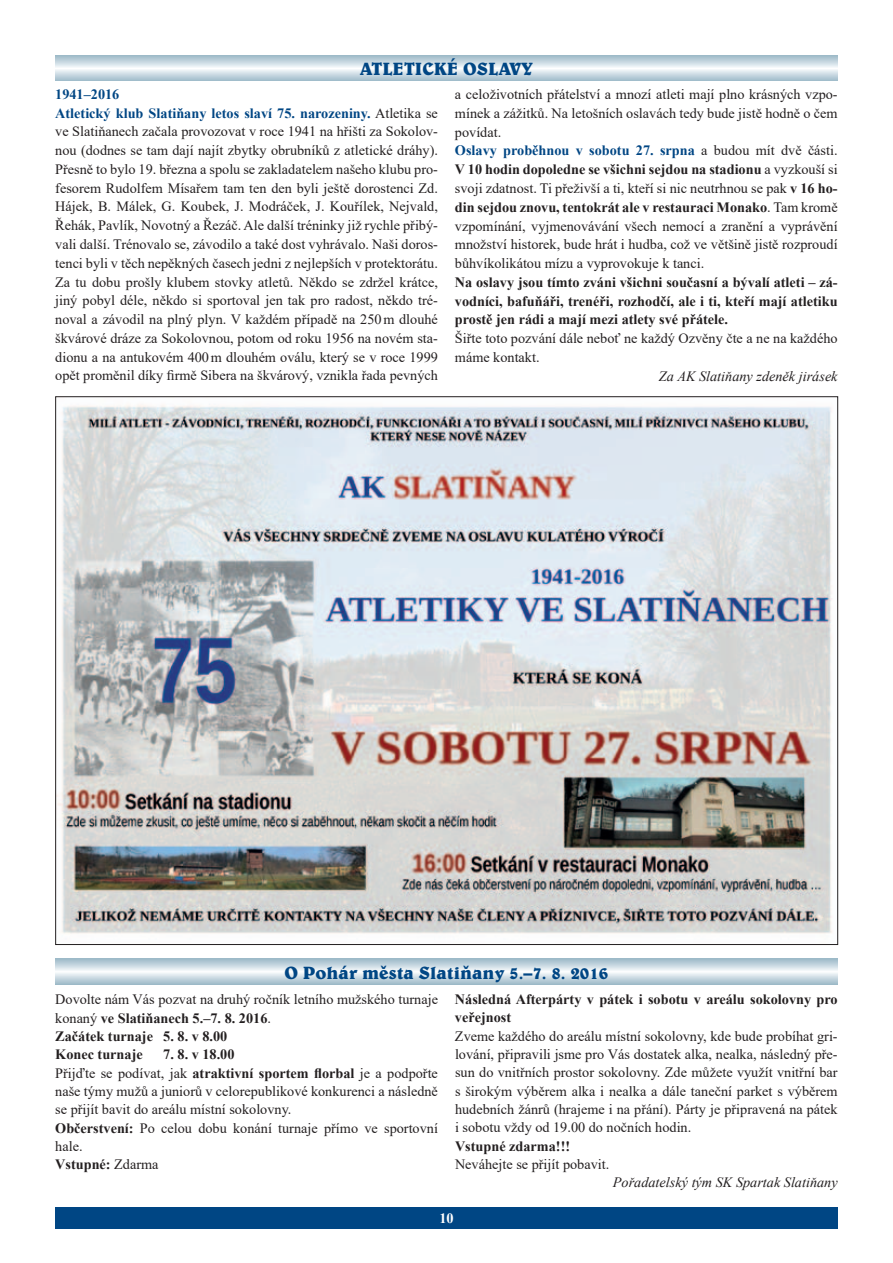
<style>
.page{position:relative;width:893px;height:1263px;background:#fff}
.page>*{position:absolute;margin:0;border:0;box-sizing:border-box;transform-origin:0 0}
.t1{font:700 18px "Belwe AT";color:#004684}
.t2{font:14.25px/18.8px "Times New Roman";color:#231f20}
.t3{font:700 14.25px/18.8px "Times New Roman";color:#231f20;text-align:justify}
.t4{font:italic 14.25px "Times New Roman";color:#231f20}
.t5{font:700 14.25px "Times New Roman";color:#fff}
.s1{font-weight:700;color:#004684}
.s2{font-weight:700}
</style>
<div class="page">
<div style="left:55px;top:1208px;width:783px;height:21px;background:#004684"></div>
<svg style="left:55px;top:55px;width:783px;height:26px;background:#c9d9e2"></svg>
<img style="left:57px;top:405px;width:775px;height:529px">
<svg style="left:55px;top:958px;width:783px;height:26px;background:#c9d9e1"></svg>
<p class="t1" style="left:360px;top:58px;width:174px">ATLETICKÉ OSLAVY</p>
<p class="t2" style="left:55px;top:84px;width:384px"><span class="s1">1941–2016<br>Atletický klub Slatiňany letos slaví 75. narozeniny.</span> Atletika se ve Slatiňanech začala provozovat v roce 1941 na hřišti za Sokolov&shy;nou (dodnes se tam dají najít zbytky obrubníků z atletické dráhy).<br>Přesně to bylo 19. března a spolu se zakladatelem našeho klubu pro&shy;fesorem Rudolfem Mísařem tam ten den byli ještě dorostenci Zd.<br>Hájek, B. Málek, G. Koubek, J. Modráček, J. Kouřílek, Nejvald, Řehák, Pavlík, Novotný a Řezáč. Ale další tréninky již rychle přibý&shy;vali další. Trénovalo se, závodilo a také dost vyhrávalo. Naši doros&shy;tenci byli v těch nepěkných časech jedni z nejlepších v protektorátu.<br>Za tu dobu prošly klubem stovky atletů. Někdo se zdržel krátce, jiný pobyl déle, někdo si sportoval jen tak pro radost, někdo tré&shy;noval a závodil na plný plyn. V každém případě na 250m dlouhé škvárové dráze za Sokolovnou, potom od roku 1956 na novém sta&shy;dionu a na antukovém 400m dlouhém oválu, který se v roce 1999 opět proměnil díky firmě Sibera na škvárový, vznikla řada pevných</p>
<p class="t2" style="left:455px;top:85px;width:384px">a celoživotních přátelství a mnozí atleti mají plno krásných vzpo&shy;mínek a zážitků. Na letošních oslavách tedy bude jistě hodně o čem povídat.<br><span class="s1">Oslavy proběhnou v sobotu 27. srpna</span> a budou mít dvě části.<br><span class="s2">V 10 hodin dopoledne se všichni sejdou na stadionu</span> a vyzkouší si svoji zdatnost. Ti přeživší a ti, kteří si nic neutrhnou se pak <span class="s2">v 16 ho&shy;din sejdou znovu, tentokrát ale v restauraci Monako</span>. Tam kromě vzpomínání, vyjmenovávání všech nemocí a zranění a vyprávění množství historek, bude hrát i hudba, což ve většině jistě rozproudí bůhvíkolikátou mízu a vyprovokuje k tanci.</p>
<p class="t3" style="left:455px;top:272px;width:384px">Na oslavy jsou tímto zváni všichni současní a bývalí atleti – zá&shy;vodníci, bafuňáři, trenéři, rozhodčí, ale i ti, kteří mají atletiku prostě jen rádi a mají mezi atlety své přátele.</p>
<p class="t2" style="left:455px;top:328px;width:384px">Šiřte toto pozvání dále neboť ne každý Ozvěny čte a ne na každého máme kontakt.</p>
<p class="t4" style="left:659px;top:366px;width:180px">Za AK Slatiňany zdeněk jirásek</p>
<p class="t1" style="left:284px;top:961px;width:325px">O Pohár města Slatiňany 5.–7. 8. 2016</p>
<p class="t2" style="left:55px;top:990px;width:384px;line-height:18.3px">Dovolte nám Vás pozvat na druhý ročník letního mužského turnaje konaný <span class="s2">ve Slatiňanech 5.–7. 8. 2016</span>.<br><span class="s2">Začátek turnaje 5. 8. v 8.00<br>Konec turnaje</span></p>
<p class="t2" style="left:55px;top:1045px;width:384px;line-height:18.3px;text-indent:108px"><span class="s2">7. 8. v 18.00<br></span>Přijďte se podívat, jak <span class="s2">atraktivní sportem florbal</span> je a podpořte naše týmy mužů a juniorů v celorepublikové konkurenci a následně se přijít bavit do areálu místní sokolovny.<br><span class="s2">Občerstvení:</span> Po celou dobu konání turnaje přímo ve sportovní hale.<br><span class="s2">Vstupné:</span> Zdarma</p>
<p class="t3" style="left:455px;top:990px;width:384px;line-height:18.3px">Následná Afterpárty v pátek i sobotu v areálu sokolovny pro veřejnost</p>
<p class="t2" style="left:455px;top:1026px;width:384px;line-height:18.3px;text-align:justify">Zveme každého do areálu místní sokolovny, kde bude probíhat gri&shy;lování, připravili jsme pro Vás dostatek alka, nealka, následný pře&shy;sun do vnitřních prostor sokolovny. Zde můžete využít vnitřní bar s širokým výběrem alka i nealka a dále taneční parket s výběrem hudebních žánrů (hrajeme i na přání). Párty je připravená na pátek i sobotu vždy od 19.00 do nočních hodin.</p>
<p class="t3" style="left:455px;top:1136px;width:117px">Vstupné zdarma!!!</p>
<p class="t2" style="left:455px;top:1154px;width:156px">Neváhejte se přijít pobavit.</p>
<p class="t4" style="left:613px;top:1172px;width:226px">Pořadatelský tým SK Spartak Slatiňany</p>
<p class="t5" style="left:439px;top:1208px;width:16px">10</p>
</div>
